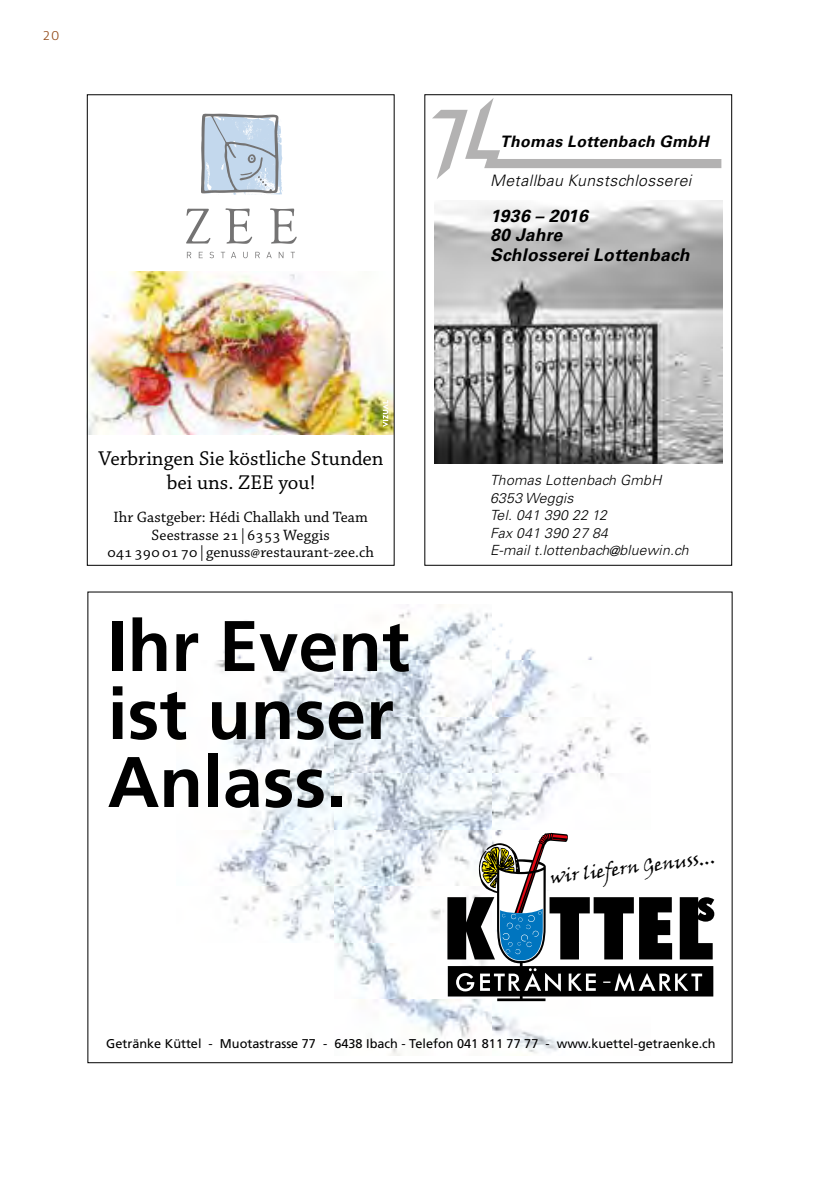
<style>
.page{position:relative;width:819px;height:1191px;background:#fff}
.page>*{position:absolute;margin:0;border:0;box-sizing:border-box;transform-origin:0 0}
.t1{font:700 71.4px/67.9px "Frutiger LT Std";color:#000}
.t2{font:24.15px "Meta Plus Normal";color:#000}
.t3{font:21px/24.5px "Chaparral Pro";color:#000;text-align:center}
.t4{font:18.38px "Viner Hand ITC";color:#000}
.t5{font:italic 700 17.5px/19.2px "Univers LT Std";letter-spacing:.02em;color:#000}
.t6{font:15.75px/17.5px "Chaparral Pro";letter-spacing:.005em;color:#000;text-align:center}
.t7{font:italic 300 15.75px "Univers LT Std";letter-spacing:.025em;color:#000}
.t8{font:italic 700 15.75px "Univers LT Std";letter-spacing:.025em;color:#000}
.t9{font:italic 300 14px/17.5px "Univers LT Std";letter-spacing:.02em;color:#000}
.t10{font:300 14px "Unit";color:#914815}
.t11{font:12.78px "Frutiger LT Std";color:#000}
</style>
<div class="page">
<img style="left:89px;top:271px;width:303px;height:163px">
<div style="left:87px;top:94px;width:307px;height:472px;border:1px solid #000"></div>
<svg style="left:186px;top:209px;width:24px;height:34px"></svg>
<svg style="left:225px;top:208px;width:27px;height:36px"></svg>
<svg style="left:270px;top:208px;width:27px;height:36px"></svg>
<svg style="left:201px;top:114px;width:82px;height:81px;background:#bbc9d8"></svg>
<svg style="left:187px;top:252px;width:4px;height:6px"></svg>
<svg style="left:199px;top:252px;width:4px;height:6px"></svg>
<svg style="left:209px;top:252px;width:5px;height:6px"></svg>
<svg style="left:221px;top:252px;width:4px;height:6px"></svg>
<svg style="left:231px;top:252px;width:5px;height:6px"></svg>
<svg style="left:255px;top:252px;width:5px;height:6px"></svg>
<svg style="left:266px;top:252px;width:6px;height:6px"></svg>
<svg style="left:279px;top:252px;width:4px;height:6px"></svg>
<svg style="left:290px;top:252px;width:5px;height:6px"></svg>
<div style="left:424px;top:94px;width:308px;height:472px;border:1px solid #000"></div>
<svg style="left:432px;top:98px;width:289px;height:81px"></svg>
<img style="left:434px;top:201px;width:288px;height:263px">
<svg style="left:383px;top:400px;width:5px;height:27px"></svg>
<img style="left:215px;top:604px;width:435px;height:452px">
<svg style="left:448px;top:833px;width:265px;height:168px;fill:#000"></svg>
<svg style="left:603px;top:972px;width:99px;height:19px"></svg>
<svg style="left:568px;top:973px;width:27px;height:18px"></svg>
<svg style="left:480px;top:968px;width:81px;height:23px"></svg>
<svg style="left:456px;top:973px;width:18px;height:18px"></svg>
<svg style="left:447px;top:834px;width:268px;height:127px"></svg>
<p class="t10" style="left:43px;top:27px;width:18px">20</p>
<p class="t8" style="left:500px;top:132px;width:210px">Thomas Lottenbach GmbH</p>
<p class="t7" style="left:490px;top:171px;width:203px">Metallbau Kunstschlosserei</p>
<p class="t5" style="left:490px;top:207px;width:201px">1936 – 2016<br>80 Jahre<br>Schlosserei Lottenbach</p>
<h3 class="t3" style="left:98px;top:446px;width:287px">Verbringen Sie köstliche Stunden bei uns. ZEE you!</h3>
<p class="t6" style="left:107px;top:509px;width:268px">Ihr Gastgeber: Hédi Challakh und Team<br>Seestrasse 21|6353 Weggis<br>041 390 01 70|genuss@restaurant-zee.ch</p>
<h1 class="t1" style="left:108px;top:612px;width:303px">Ihr Event ist unser<br>Anlass.</h1>
<h2 class="t2" style="left:137px;top:779px;width:201px">Inserat 105x40 quer</h2>
<p class="t9" style="left:490px;top:472px;width:200px">Thomas Lottenbach GmbH<br>6353 Weggis<br>Tel. 041 390 22 12<br>Fax 041 390 27 84<br>E-mail t.lottenbach@bluewin.ch</p>
<p class="t4" style="left:549px;top:866px;width:168px;rotate:-7deg">wir liefern Genuss...</p>
<p class="t11" style="left:106px;top:1036px;width:611px">Getränke Küttel - Muotastrasse 77 - 6438 Ibach - Telefon 041 811 77 77 - www.kuettel-getraenke.ch</p>
</div>
